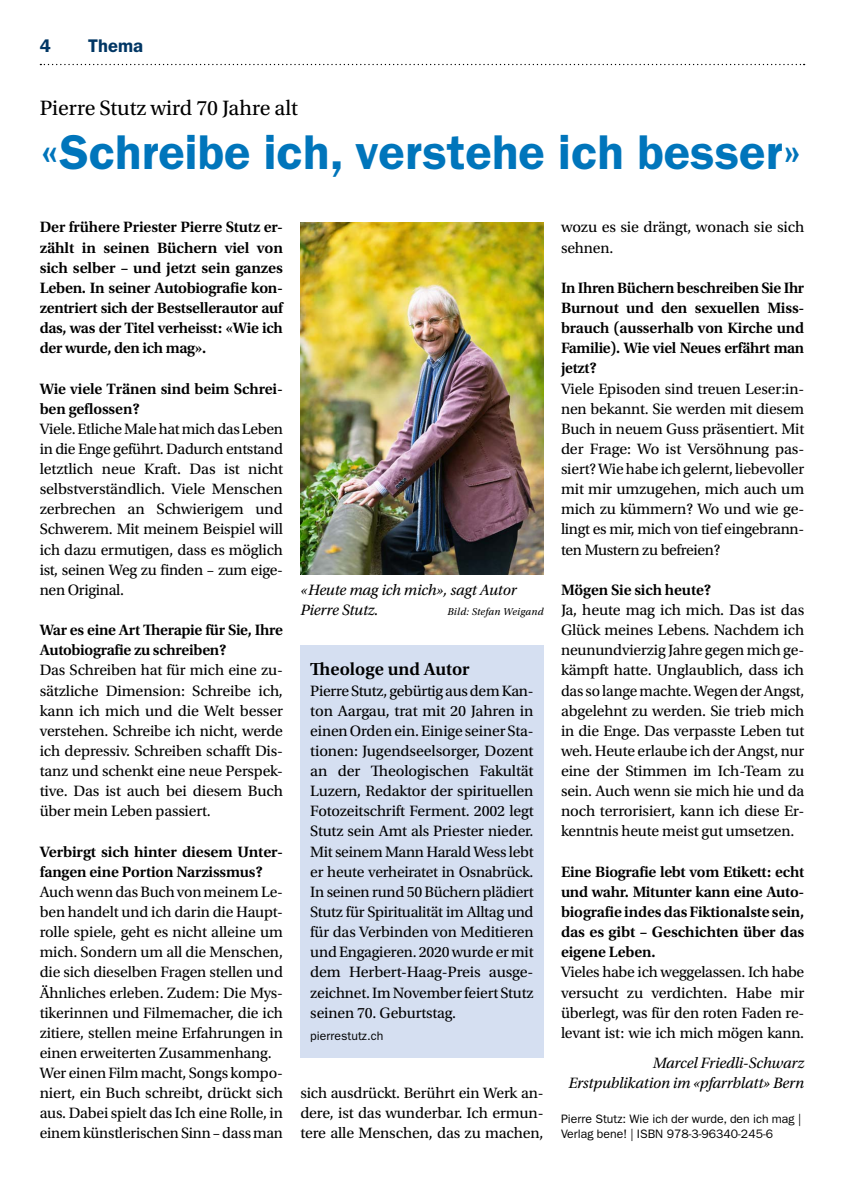
<style>
.page{position:relative;width:844px;height:1191px;background:#fff}
.page>*{position:absolute;margin:0;border:0;box-sizing:border-box;transform-origin:0 0}
.t1{font:600 49px "ITC Franklin Gothic Std";color:#0075bb}
.t2{font:21.88px "Utopia Std";color:#000}
.t3{font:600 18.38px "Utopia Std";color:#000}
.t4{font:600 18.38px "ITC Franklin Gothic Std";letter-spacing:.005em;color:#003664}
.t5{font:15.75px/20.1px "Utopia Std";letter-spacing:-.01em;color:#000;text-align:justify}
.t6{font:600 15.75px/20.1px "Utopia Std";letter-spacing:-.01em;color:#000;text-align:justify}
.t7{font:italic 15.75px/20.1px "Utopia Std";letter-spacing:-.01em;color:#000}
.t8{font:12.25px/15px "ITC Franklin Gothic Std";color:#000}
.t9{font:italic 10.5px "Utopia Std";letter-spacing:.02em;color:#000}
</style>
<div class="page">
<img style="left:300px;top:222px;width:243px;height:352px">
<div style="left:300px;top:645px;width:243px;height:413px;background:#d5dff1"></div>
<svg style="left:40px;top:64px;width:764px;height:1px"></svg>
<p class="t4" style="left:40px;top:35px;width:13px">4</p>
<p class="t4" style="left:88px;top:35px;width:57px">Thema</p>
<h2 class="t2" style="left:40px;top:96px;width:260px">Pierre Stutz wird 70 Jahre alt</h2>
<h1 class="t1" style="left:40px;top:123px;width:763px">«Schreibe ich, verstehe ich besser»</h1>
<p class="t6" style="left:40px;top:217px;width:245px">Der frühere Priester Pierre Stutz er&shy;zählt in seinen Büchern viel von sich selber – und jetzt sein ganzes Leben. In seiner Autobiografie kon&shy;zentriert sich der Bestsellerautor auf das, was der Titel verheisst: «Wie ich der wurde, den ich mag».</p>
<p class="t6" style="left:40px;top:378px;width:245px">Wie viele Tränen sind beim Schrei&shy;ben geflossen?</p>
<p class="t5" style="left:40px;top:419px;width:245px">Viele. Etliche Male hat mich das Leben in die Enge geführt. Dadurch entstand letztlich neue Kraft. Das ist nicht selbstverständlich. Viele Menschen zerbrechen an Schwierigem und Schwerem. Mit meinem Beispiel will ich dazu ermutigen, dass es möglich ist, seinen Weg zu finden – zum eige&shy;nen Original.</p>
<p class="t6" style="left:40px;top:620px;width:245px">War es eine Art Therapie für Sie, Ihre<br>Autobiografie zu schreiben?</p>
<p class="t5" style="left:40px;top:660px;width:245px">Das Schreiben hat für mich eine zu&shy;sätzliche Dimension: Schreibe ich, kann ich mich und die Welt besser verstehen. Schreibe ich nicht, werde ich depressiv. Schreiben schafft Dis&shy;tanz und schenkt eine neue Perspek&shy;tive. Das ist auch bei diesem Buch über mein Leben passiert.</p>
<p class="t6" style="left:40px;top:841px;width:245px">Verbirgt sich hinter diesem Unter&shy;fangen eine Portion Narzissmus?</p>
<p class="t5" style="left:40px;top:882px;width:245px;text-align:left">Auch wenn das Buch von meinem Le&shy;ben handelt und ich darin die Haupt&shy;rolle spiele, geht es nicht alleine um mich. Sondern um all die Menschen, die sich dieselben Fragen stellen und Ähnliches erleben. Zudem: Die Mys&shy;tikerinnen und Filmemacher, die ich zitiere, stellen meine Erfahrungen in einen erweiterten Zusammenhang.<br>Wer einen Film macht, Songs kompo&shy;niert, ein Buch schreibt, drückt sich aus. Dabei spielt das Ich eine Rolle, in einem künstlerischen Sinn – dass man</p>
<p class="t7" style="left:300px;top:580px;width:218px">«Heute mag ich mich», sagt Autor<br>Pierre Stutz.</p>
<p class="t9" style="left:447px;top:606px;width:98px">Bild: Stefan Weigand</p>
<p class="t3" style="left:310px;top:659px;width:161px">Theologe und Autor</p>
<p class="t5" style="left:310px;top:680px;width:225px">Pierre Stutz, gebürtig aus dem Kan&shy;ton Aargau, trat mit 20 Jahren in einen Orden ein. Einige seiner Sta&shy;tionen: Jugendseelsorger, Dozent an der Theologischen Fakultät Luzern, Redaktor der spirituellen Fotozeitschrift Ferment. 2002 legt Stutz sein Amt als Priester nieder.<br>Mit seinem Mann Harald Wess lebt er heute verheiratet in Osnabrück.<br>In seinen rund 50 Büchern plädiert Stutz für Spiritualität im Alltag und für das Verbinden von Meditieren und Engagieren. 2020 wurde er mit dem Herbert-Haag-Preis ausge&shy;zeichnet. Im November feiert Stutz seinen 70. Geburtstag.</p>
<p class="t8" style="left:310px;top:1028px;width:74px">pierrestutz.ch</p>
<p class="t5" style="left:300px;top:1083px;width:245px;text-align:left">sich ausdrückt. Berührt ein Werk an&shy;dere, ist das wunderbar. Ich ermun&shy;tere alle Menschen, das zu machen,</p>
<p class="t5" style="left:561px;top:217px;width:245px">wozu es sie drängt, wonach sie sich sehnen.</p>
<p class="t6" style="left:561px;top:278px;width:245px">In Ihren Büchern beschreiben Sie Ihr Burnout und den sexuellen Miss&shy;brauch (ausserhalb von Kirche und Familie). Wie viel Neues erfährt man jetzt?</p>
<p class="t5" style="left:561px;top:378px;width:245px">Viele Episoden sind treuen Leser:in&shy;nen bekannt. Sie werden mit diesem Buch in neuem Guss präsentiert. Mit der Frage: Wo ist Versöhnung pas&shy;siert? Wie habe ich gelernt, liebevoller mit mir umzugehen, mich auch um mich zu kümmern? Wo und wie ge&shy;lingt es mir, mich von tief eingebrann&shy;ten Mustern zu befreien?</p>
<p class="t6" style="left:561px;top:580px;width:152px">Mögen Sie sich heute?</p>
<p class="t5" style="left:561px;top:600px;width:245px">Ja, heute mag ich mich. Das ist das Glück meines Lebens. Nachdem ich neunundvierzig Jahre gegen mich ge&shy;kämpft hatte. Unglaublich, dass ich das so lange machte. Wegen der Angst, abgelehnt zu werden. Sie trieb mich in die Enge. Das verpasste Leben tut weh. Heute erlaube ich der Angst, nur eine der Stimmen im Ich-Team zu sein. Auch wenn sie mich hie und da noch terrorisiert, kann ich diese Er&shy;kenntnis heute meist gut umsetzen.</p>
<p class="t6" style="left:561px;top:861px;width:245px">Eine Biografie lebt vom Etikett: echt und wahr. Mitunter kann eine Auto&shy;biografie indes das Fiktionalste sein, das es gibt – Geschichten über das eigene Leben.</p>
<p class="t5" style="left:561px;top:962px;width:245px">Vieles habe ich weggelassen. Ich habe versucht zu verdichten. Habe mir überlegt, was für den roten Faden re&shy;levant ist: wie ich mich mögen kann.</p>
<p class="t7" style="left:568px;top:1053px;width:237px;text-align:right">Marcel Friedli-Schwarz<br>Erstpublikation im «pfarrblatt» Bern</p>
<p class="t8" style="left:561px;top:1111px;width:242px">Pierre Stutz: Wie ich der wurde, den ich mag |<br>Verlag bene! | ISBN 978-3-96340-245-6</p>
</div>
